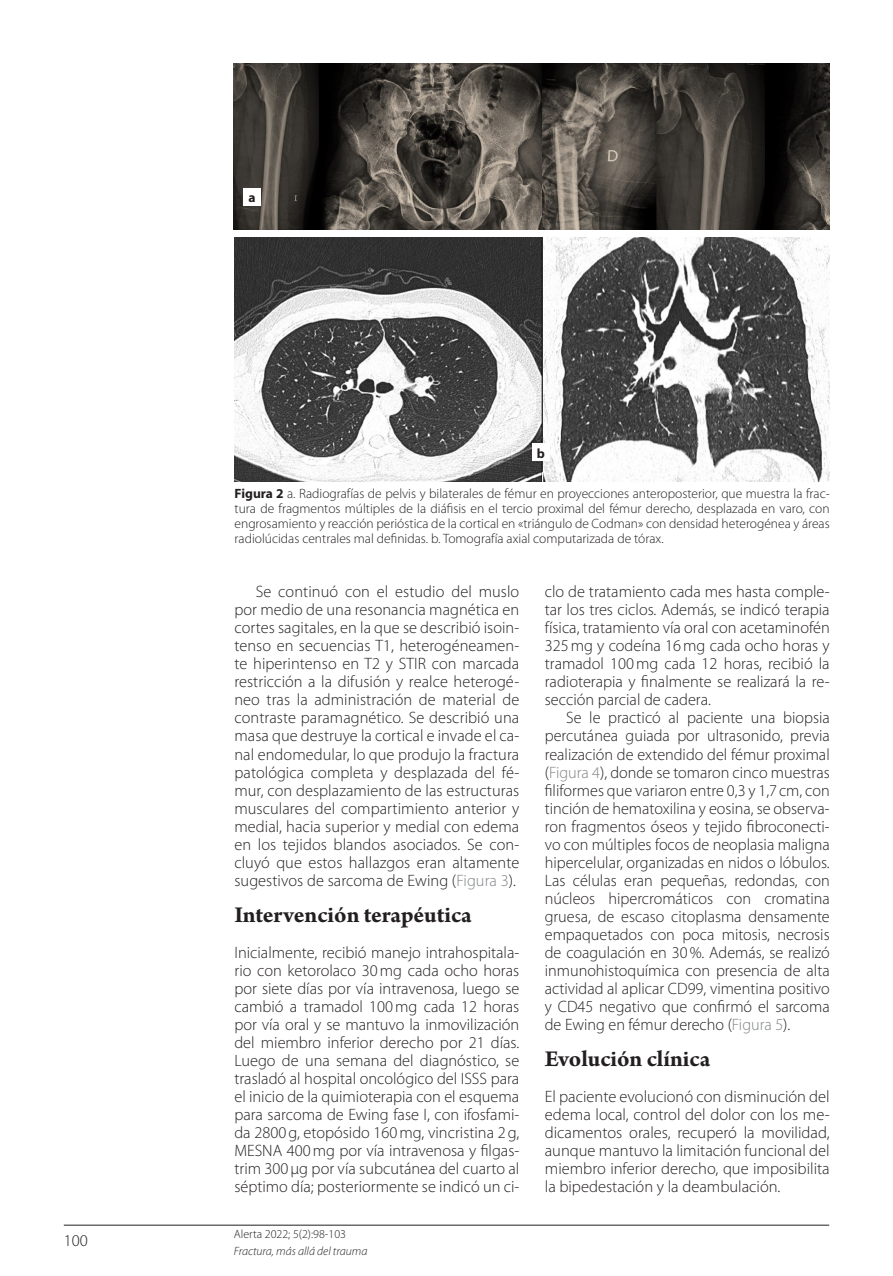
<style>
.page{position:relative;width:893px;height:1276px;background:#fff}
.page>*{position:absolute;margin:0;border:0;box-sizing:border-box;transform-origin:0 0}
.Titulo_Introduccion{font:700 24px "Arno Pro";letter-spacing:-.005em;color:#231f20}
.TITULO{font:700 24px "Arno Pro";color:#231f20}
.Segundo_parrafo{font:300 16.5px/18px "Myriad Pro";color:#231f20;text-align:justify}
.Blank{font:300 16.5px/18px "Myriad Pro";letter-spacing:.005em;color:#231f20;text-align:justify}
.Primer_parrafo{font:300 16.5px/18px "Myriad Pro";color:#231f20;text-align:justify}
.Pag_Izquierda{font:300 16.5px "Myriad Pro";color:#231f20}
.Figura__Tabla__Titul{font:300 13.5px/15px "Myriad Pro";color:#231f20;text-align:justify}
.TITULO-2{font:700 13.5px "Myriad Pro";color:#231f20}
.t1{font:italic 300 12px "Myriad Pro";color:#231f20}
.t2{font:300 12px "Myriad Pro";color:#231f20}
.s1{font-weight:700}
.s2{color:#808285}
</style>
<div class="page">
<hr style="left:64px;top:1224px;width:765px;height:1px;background:#231f20">
<img style="left:234px;top:64px;width:595px;height:165px">
<img style="left:234px;top:237px;width:595px;height:244px">
<svg style="left:796px;top:175px;width:19px;height:19px"></svg>
<div style="left:243px;top:188px;width:18px;height:17px;background:#fff"></div>
<div style="left:532px;top:444px;width:17px;height:17px;background:#fff"></div>
<p class="TITULO-2" style="left:248px;top:188px;width:9px">a</p>
<p class="TITULO-2" style="left:537px;top:444px;width:10px">b</p>
<p class="Figura__Tabla__Titul" style="left:235px;top:486px;width:597px"><span class="s1">Figura 2</span> a. Radiografías de pelvis y bilaterales de fémur en proyecciones anteroposterior, que muestra la frac&shy;tura de fragmentos múltiples de la diáfisis en el tercio proximal del fémur derecho, desplazada en varo, con engrosamiento y reacción perióstica de la cortical en «triángulo de Codman» con densidad heterogénea y áreas radiolúcidas centrales mal definidas. b. Tomografía axial computarizada de tórax.</p>
<p class="Blank" style="left:234px;top:583px;width:286px;text-indent:21px">Se continuó con el estudio del muslo por medio de una resonancia magnética en cortes sagitales, en la que se describió isoin&shy;tenso en secuencias T1, heterogéneamen&shy;te hiperintenso en T2 y STIR con marcada restricción a la difusión y realce heterogé&shy;neo tras la administración de material de contraste paramagnético. Se describió una masa que destruye la cortical e invade el ca&shy;nal endomedular, lo que produjo la fractura patológica completa y desplazada del fé&shy;mur, con desplazamiento de las estructuras musculares del compartimiento anterior y medial, hacia superior y medial con edema en los tejidos blandos asociados. Se con&shy;cluyó que estos hallazgos eran altamente sugestivos de sarcoma de Ewing (<span class="s2">Figura 3</span>).</p>
<p class="Titulo_Introduccion" style="left:234px;top:900px;width:239px">Intervención terapéutica</p>
<p class="Segundo_parrafo" style="left:234px;top:943px;width:286px">Inicialmente, recibió manejo intrahospitala&shy;rio con ketorolaco 30mg cada ocho horas por siete días por vía intravenosa, luego se cambió a tramadol 100mg cada 12 horas por vía oral y se mantuvo la inmovilización del miembro inferior derecho por 21 días.<br>Luego de una semana del diagnóstico, se trasladó al hospital oncológico del ISSS para el inicio de la quimioterapia con el esquema para sarcoma de Ewing fase I, con ifosfami&shy;da 2800g, etopósido 160mg, vincristina 2g, MESNA 400mg por vía intravenosa y filgas&shy;trim 300μg por vía subcutánea del cuarto al séptimo día; posteriormente se indicó un ci-</p>
<p class="Pag_Izquierda" style="left:64px;top:1230px;width:26px">100</p>
<p class="t2" style="left:234px;top:1227px;width:114px">Alerta 2022; 5(2):98-103</p>
<p class="t1" style="left:234px;top:1243px;width:135px">Fractura, más allá del trauma</p>
<p class="Segundo_parrafo" style="left:545px;top:583px;width:286px">clo de tratamiento cada mes hasta comple&shy;tar los tres ciclos. Además, se indicó terapia física, tratamiento vía oral con acetaminofén 325mg y codeína 16mg cada ocho horas y tramadol 100mg cada 12 horas, recibió la radioterapia y finalmente se realizará la re&shy;sección parcial de cadera.</p>
<p class="Segundo_parrafo" style="left:545px;top:709px;width:286px;text-indent:21px">Se le practicó al paciente una biopsia percutánea guiada por ultrasonido, previa realización de extendido del fémur proximal (<span class="s2">Figura 4</span>), donde se tomaron cinco muestras filiformes que variaron entre 0,3 y 1,7 cm, con tinción de hematoxilina y eosina, se observa&shy;ron fragmentos óseos y tejido fibroconecti&shy;vo con múltiples focos de neoplasia maligna hipercelular, organizadas en nidos o lóbulos.<br>Las células eran pequeñas, redondas, con núcleos hipercromáticos con cromatina gruesa, de escaso citoplasma densamente empaquetados con poca mitosis, necrosis de coagulación en 30%. Además, se realizó inmunohistoquímica con presencia de alta actividad al aplicar CD99, vimentina positivo y CD45 negativo que confirmó el sarcoma de Ewing en fémur derecho (<span class="s2">Figura 5</span>).</p>
<p class="TITULO" style="left:545px;top:1044px;width:167px">Evolución clínica</p>
<p class="Primer_parrafo" style="left:545px;top:1087px;width:286px">El paciente evolucionó con disminución del edema local, control del dolor con los me&shy;dicamentos orales, recuperó la movilidad, aunque mantuvo la limitación funcional del miembro inferior derecho, que imposibilita la bipedestación y la deambulación.</p>
</div>
